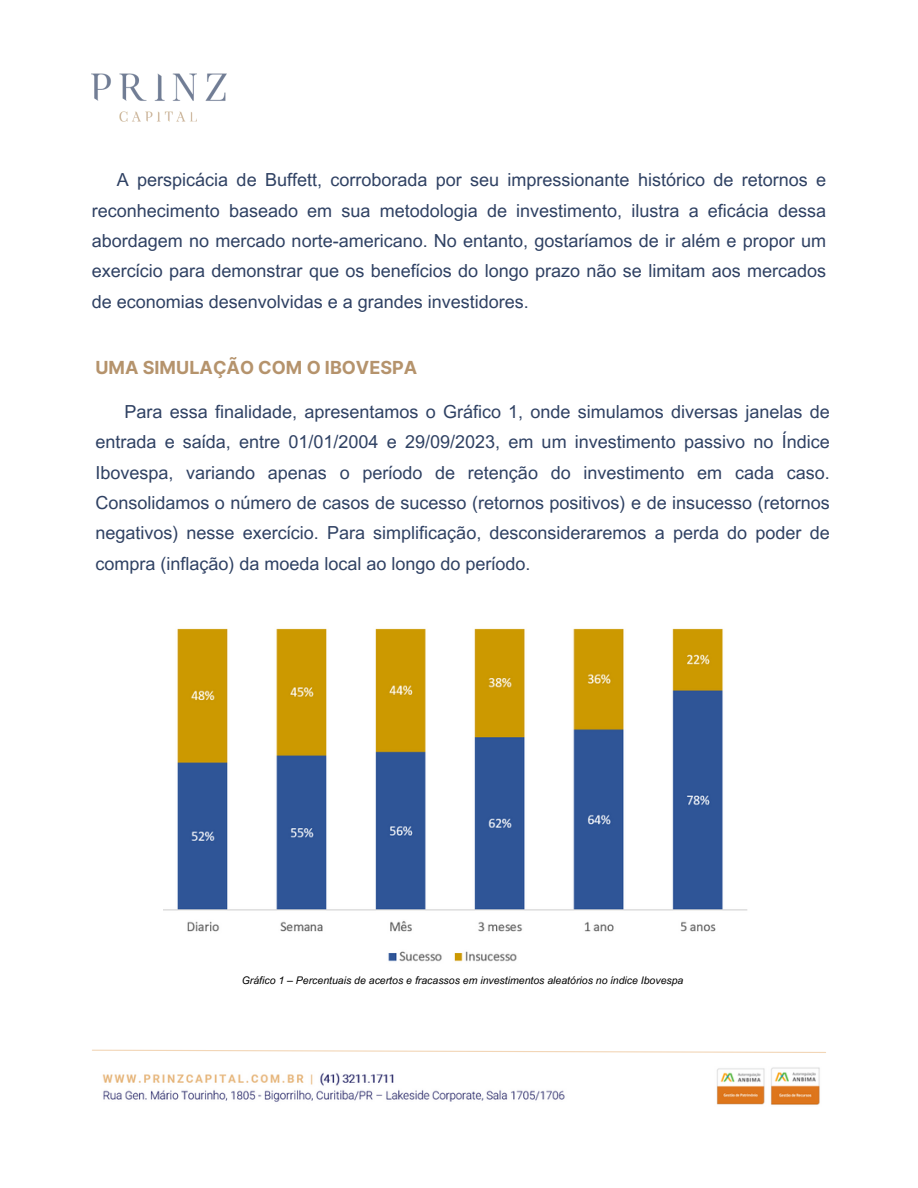
<style>
.page{position:relative;width:918px;height:1188px;background:#fff}
.page>*{position:absolute;margin:0;border:0;box-sizing:border-box;transform-origin:0 0}
.t1{font:18px/30.3px "Arial MT Pro";color:#2f4163;text-align:justify}
.t2{font:700 18px "Inter";color:#b5936c}
.t3{font:italic 10.5px "Arial MT Pro";color:#000}
</style>
<div class="page">
<img style="left:92px;top:73px;width:135px;height:49px">
<svg style="left:92px;top:1049px;width:734px;height:4px"></svg>
<img style="left:102px;top:1067px;width:718px;height:38px">
<img style="left:163px;top:628px;width:585px;height:334px">
<h2 class="t1" style="left:92px;top:167px;width:736px;text-indent:25px">A perspicácia de Buffett, corroborada por seu impressionante histórico de retornos e reconhecimento baseado em sua metodologia de investimento, ilustra a eficácia dessa abordagem no mercado norte-americano. No entanto, gostaríamos de ir além e propor um exercício para demonstrar que os benefícios do longo prazo não se limitam aos mercados de economias desenvolvidas e a grandes investidores.</h2>
<h1 class="t2" style="left:95px;top:357px;width:323px">UMA SIMULAÇÃO COM O IBOVESPA</h1>
<h2 class="t1" style="left:95px;top:399px;width:736px;text-indent:29px">Para essa finalidade, apresentamos o Gráfico 1, onde simulamos diversas janelas de entrada e saída, entre 01/01/2004 e 29/09/2023, em um investimento passivo no Índice Ibovespa, variando apenas o período de retenção do investimento em cada caso.<br>Consolidamos o número de casos de sucesso (retornos positivos) e de insucesso (retornos negativos) nesse exercício. Para simplificação, desconsideraremos a perda do poder de compra (inflação) da moeda local ao longo do período.</h2>
<p class="t3" style="left:242px;top:976px;width:443px">Gráfico 1 – Percentuais de acertos e fracassos em investimentos aleatórios no índice Ibovespa</p>
</div>
